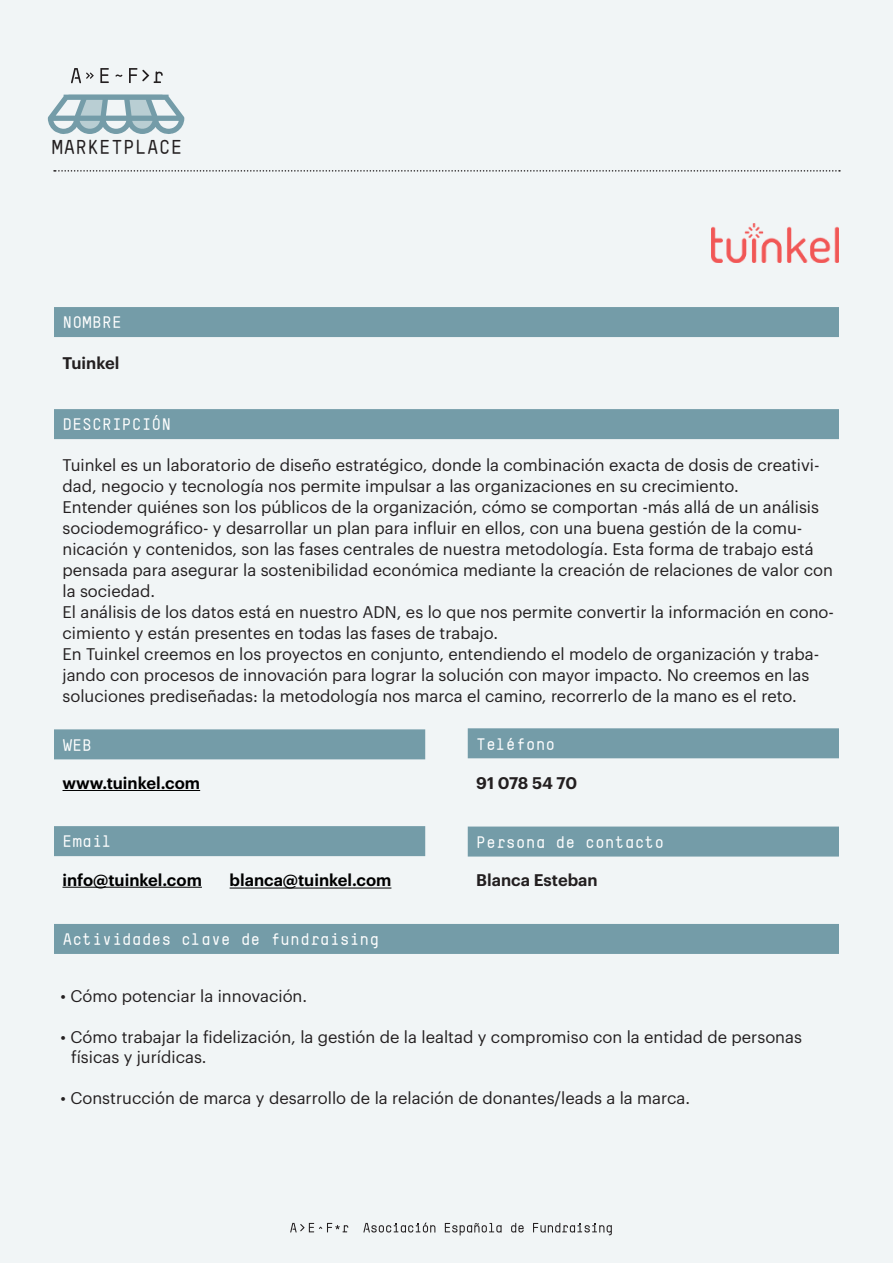
<style>
.page{position:relative;width:893px;height:1263px;background:#f1f5f6}
.page>*{position:absolute;margin:0;border:0;box-sizing:border-box;transform-origin:0 0}
.t1{font:700 19.95px "T Star Mono Round";color:#231f20}
.t2{font:16.5px/21px "Graphik";color:#231f20}
.Campos{font:700 16.5px "T Star Mono Round";color:#fff}
.t3{font:600 16.5px "Graphik";color:#000}
.t4{font:600 16.5px "Graphik";color:#231f20}
</style>
<div class="page">
<div style="left:54px;top:307px;width:785px;height:30px;background:#749ca8"></div>
<div style="left:54px;top:409px;width:785px;height:30px;background:#749ca8"></div>
<div style="left:54px;top:729px;width:371px;height:30px;background:#749ca8"></div>
<hr style="left:63px;top:790px;width:137px;height:1px;background:#000">
<div style="left:468px;top:728px;width:371px;height:30px;background:#749ca8"></div>
<div style="left:54px;top:826px;width:371px;height:30px;background:#749ca8"></div>
<hr style="left:63px;top:887px;width:139px;height:1px;background:#000">
<hr style="left:230px;top:888px;width:161px;height:1px;background:#000">
<div style="left:468px;top:826px;width:371px;height:30px;background:#749ca8"></div>
<div style="left:54px;top:924px;width:785px;height:30px;background:#749ca8"></div>
<svg style="left:290px;top:1223px;width:58px;height:9px"></svg>
<svg style="left:445px;top:1223px;width:57px;height:12px"></svg>
<svg style="left:511px;top:1223px;width:13px;height:9px"></svg>
<svg style="left:533px;top:1223px;width:79px;height:12px"></svg>
<svg style="left:363px;top:1222px;width:72px;height:10px"></svg>
<svg style="left:115px;top:74px;width:7px;height:3px"></svg>
<svg style="left:100px;top:68px;width:9px;height:15px"></svg>
<svg style="left:129px;top:68px;width:34px;height:15px"></svg>
<svg style="left:71px;top:68px;width:23px;height:15px"></svg>
<svg style="left:54px;top:170px;width:786px;height:2px"></svg>
<svg style="left:48px;top:95px;width:136px;height:39px"></svg>
<img style="left:711px;top:224px;width:128px;height:39px">
<p class="t1" style="left:52px;top:135px;width:133px">MARKETPLACE</p>
<p class="Campos" style="left:63px;top:313px;width:61px">NOMBRE</p>
<p class="t4" style="left:63px;top:350px;width:58px">Tuinkel</p>
<p class="Campos" style="left:63px;top:415px;width:110px">DESCRIPCIÓN</p>
<p class="t2" style="left:63px;top:453px;width:759px">Tuinkel es un laboratorio de diseño estratégico, donde la combinación exacta de dosis de creativi&shy;dad, negocio y tecnología nos permite impulsar a las organizaciones en su crecimiento.</p>
<p class="t2" style="left:63px;top:495px;width:772px">Entender quiénes son los públicos de la organización, cómo se comportan -más allá de un análisis sociodemográfico- y desarrollar un plan para influir en ellos, con una buena gestión de la comu&shy;nicación y contenidos, son las fases centrales de nuestra metodología. Esta forma de trabajo está pensada para asegurar la sostenibilidad económica mediante la creación de relaciones de valor con la sociedad.</p>
<p class="t2" style="left:63px;top:600px;width:773px">El análisis de los datos está en nuestro ADN, es lo que nos permite convertir la información en cono&shy;cimiento y están presentes en todas las fases de trabajo.</p>
<p class="t2" style="left:63px;top:642px;width:758px">En Tuinkel creemos en los proyectos en conjunto, entendiendo el modelo de organización y traba&shy;jando con procesos de innovación para lograr la solución con mayor impacto. No creemos en las soluciones prediseñadas: la metodología nos marca el camino, recorrerlo de la mano es el reto.</p>
<p class="Campos" style="left:63px;top:735px;width:31px">WEB</p>
<p class="t3" style="left:63px;top:770px;width:139px">www.tuinkel.com</p>
<p class="Campos" style="left:476px;top:734px;width:81px">Teléfono</p>
<p class="t4" style="left:476px;top:770px;width:102px">91 078 54 70</p>
<p class="Campos" style="left:63px;top:832px;width:51px">Email</p>
<p class="t3" style="left:63px;top:867px;width:141px">info@tuinkel.com</p>
<p class="t3" style="left:230px;top:868px;width:163px">blanca@tuinkel.com</p>
<p class="Campos" style="left:63px;top:929px;width:318px">Actividades clave de fundraising</p>
<p class="Campos" style="left:476px;top:832px;width:190px">Persona de contacto</p>
<p class="t4" style="left:476px;top:867px;width:123px">Blanca Esteban</p>
<p class="t2" style="left:61px;top:984px;width:248px">• Cómo potenciar la innovación.</p>
<p class="t2" style="left:71px;top:1026px;width:732px;line-height:19.8px;text-indent:-10px">• Cómo trabajar la fidelización, la gestión de la lealtad y compromiso con la entidad de personas físicas y jurídicas.</p>
<p class="t2" style="left:61px;top:1086px;width:631px">• Construcción de marca y desarrollo de la relación de donantes/leads a la marca.</p>
</div>
